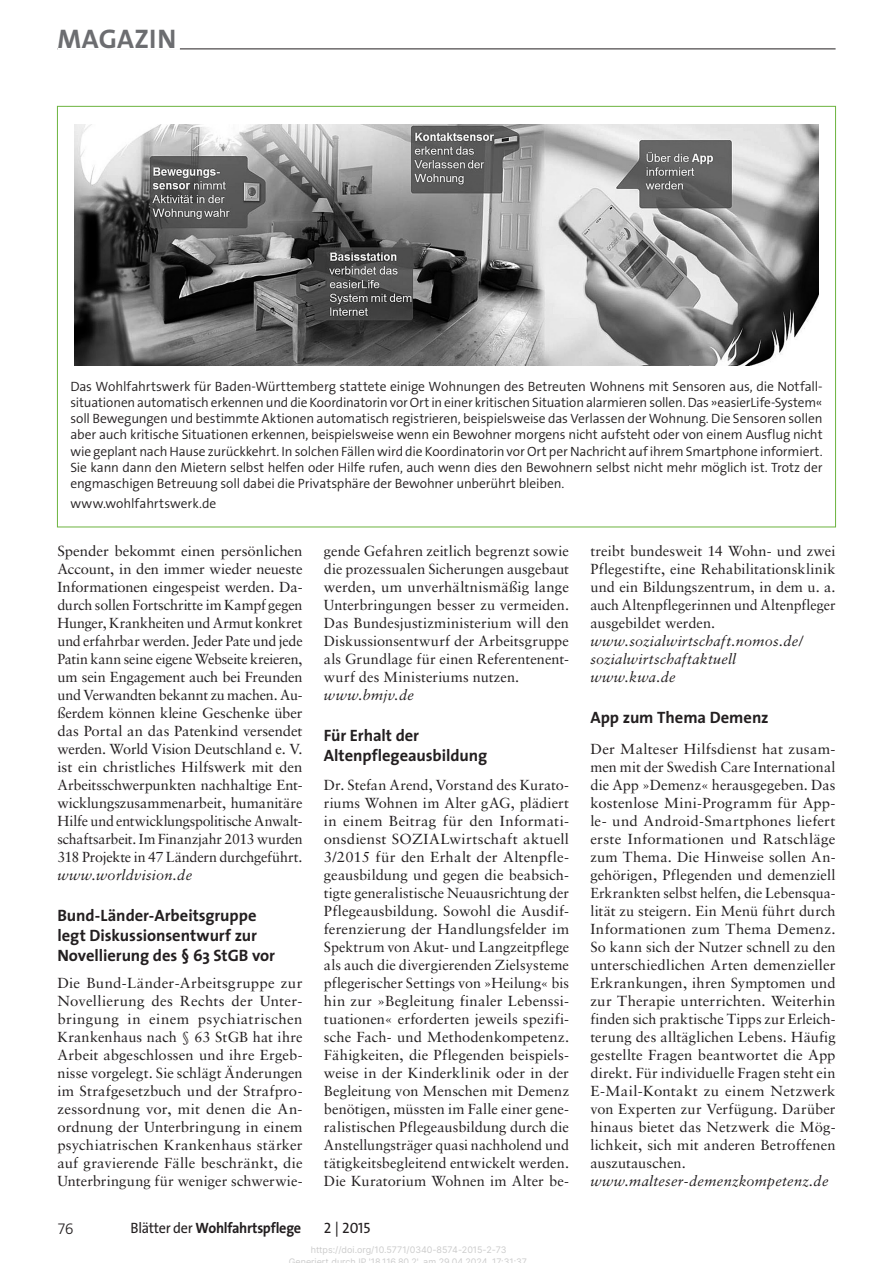
<style>
.page{position:relative;width:893px;height:1263px;background:#fff}
.page>*{position:absolute;margin:0;border:0;box-sizing:border-box;transform-origin:0 0}
.t1{font:700 27px "The Sans Os F";letter-spacing:.015em;color:#6c6d70}
.t2{font:700 16.5px/19.8px "The Sans";letter-spacing:-.005em;color:#231f20}
.t3{font:700 15px "The Sans Os F";letter-spacing:-.02em;color:#231f20;scale:.95 1}
.t4{font:15px "The Sans Os F";color:#231f20}
.t5{font:300 15px "Frutiger";color:#231f20}
.t6{font:14.55px/18px "Sabon LT Std";letter-spacing:.005em;color:#231f20;text-align:justify}
.t7{font:italic 14.55px/18px "Sabon LT Std";letter-spacing:.015em;color:#231f20}
.t8{font:300 13.5px/16.2px "The Sans Os F";letter-spacing:-.005em;color:#231f20;text-align:justify}
.t9{font:9px/12px "Inter";color:#ccc;text-align:center}
.s1{font-weight:400}
</style>
<div class="page">
<hr style="left:57px;top:49px;width:779px;height:1px;background:#231f20">
<hr style="left:58px;top:47px;width:122px;height:3px;background:#fff">
<img style="left:74px;top:124px;width:745px;height:242px">
<h1 class="t1" style="left:58px;top:22px;width:120px">MAGAZIN</h1>
<p class="t8" style="left:70px;top:378px;width:754px">Das Wohlfahrtswerk für Baden-Württemberg stattete einige Wohnungen des Betreuten Wohnens mit Sensoren aus, die Notfall&shy;situationen automatisch erkennen und die Koordinatorin vor Ort in einer kritischen Situation alarmieren sollen. Das »easierLife-System« soll Bewegungen und bestimmte Aktionen automatisch registrieren, beispielsweise das Verlassen der Wohnung. Die Sensoren sollen aber auch kritische Situationen erkennen, beispielsweise wenn ein Bewohner morgens nicht aufsteht oder von einem Ausflug nicht wie geplant nach Hause zurückkehrt. In solchen Fällen wird die Koordinatorin vor Ort per Nachricht auf ihrem Smartphone informiert.<br>Sie kann dann den Mietern selbst helfen oder Hilfe rufen, auch wenn dies den Bewohnern selbst nicht mehr möglich ist. Trotz der engmaschigen Betreuung soll dabei die Privatsphäre der Bewohner unberührt bleiben.</p>
<p class="t8" style="left:70px;top:496px;width:147px">www.wohlfahrtswerk.de</p>
<p class="t6" style="left:57px;top:542px;width:247px">Spender bekommt einen persönlichen Account, in den immer wieder neueste Informationen eingespeist werden. Da&shy;durch sollen Fortschritte im Kampf gegen Hunger, Krankheiten und Armut konkret und erfahrbar werden. Jeder Pate und jede Patin kann seine eigene Webseite kreieren, um sein Engagement auch bei Freunden und Verwandten bekannt zu machen. Au&shy;ßerdem können kleine Geschenke über das Portal an das Patenkind versendet werden. World Vision Deutschland e. V. ist ein christliches Hilfswerk mit den Arbeitsschwerpunkten nachhaltige Ent&shy;wicklungszusammenarbeit, humanitäre Hilfe und entwicklungspolitische Anwalt&shy;schaftsarbeit. Im Finanzjahr 2013 wurden 318 Projekte in 47 Ländern durchgeführt.</p>
<p class="t7" style="left:57px;top:866px;width:136px">www.worldvision.de</p>
<p class="t2" style="left:57px;top:906px;width:219px">Bund-Länder-Arbeitsgruppe legt Diskussionsentwurf zur<br>Novellierung des § 63 StGB vor</p>
<p class="t6" style="left:57px;top:974px;width:247px">Die Bund-Länder-Arbeitsgruppe zur Novellierung des Rechts der Unter&shy;bringung in einem psychiatrischen Krankenhaus nach § 63 StGB hat ihre Arbeit abgeschlossen und ihre Ergeb&shy;nisse vorgelegt. Sie schlägt Änderungen im Strafgesetzbuch und der Strafpro&shy;zessordnung vor, mit denen die An&shy;ordnung der Unterbringung in einem psychiatrischen Krankenhaus stärker auf gravierende Fälle beschränkt, die Unterbringung für weniger schwerwie-</p>
<p class="t6" style="left:324px;top:542px;width:247px">gende Gefahren zeitlich begrenzt sowie die prozessualen Sicherungen ausgebaut werden, um unverhältnismäßig lange Unterbringungen besser zu vermeiden.<br>Das Bundesjustizministerium will den Diskussionsentwurf der Arbeitsgruppe als Grundlage für einen Referentenent&shy;wurf des Ministeriums nutzen.</p>
<p class="t7" style="left:324px;top:686px;width:92px">www.bmjv.de</p>
<p class="t2" style="left:324px;top:726px;width:165px">Für Erhalt der<br>Altenpflegeausbildung</p>
<p class="t6" style="left:324px;top:776px;width:247px">Dr. Stefan Arend, Vorstand des Kurato&shy;riums Wohnen im Alter gAG, plädiert in einem Beitrag für den Informati&shy;onsdienst SOZIALwirtschaft aktuell 3/2015 für den Erhalt der Altenpfle&shy;geausbildung und gegen die beabsich&shy;tigte generalistische Neuausrichtung der Pflegeausbildung. Sowohl die Ausdif&shy;ferenzierung der Handlungsfelder im Spektrum von Akut- und Langzeitpflege als auch die divergierenden Zielsysteme pflegerischer Settings von »Heilung« bis hin zur »Begleitung finaler Lebenssi&shy;tuationen« erforderten jeweils spezifi&shy;sche Fach- und Methodenkompetenz.<br>Fähigkeiten, die Pflegenden beispiels&shy;weise in der Kinderklinik oder in der Begleitung von Menschen mit Demenz benötigen, müssten im Falle einer gene&shy;ralistischen Pflegeausbildung durch die Anstellungsträger quasi nachholend und tätigkeitsbegleitend entwickelt werden.<br>Die Kuratorium Wohnen im Alter be-</p>
<p class="t5" style="left:57px;top:1220px;width:18px">76</p>
<p class="t3" style="left:131px;top:1218px;width:181px"><span class="s1">Blätter der</span> Wohlfahrtspflege</p>
<p class="t4" style="left:324px;top:1218px;width:48px">2 | 2015</p>
<p class="t9" style="left:289px;top:1243px;width:240px">https://doi.org/10.5771/0340-8574-2015-2-73<br>Generiert durch IP '18 116 80 2' am 29 04 2024 17:31:37</p>
<p class="t6" style="left:590px;top:542px;width:247px">treibt bundesweit 14 Wohn- und zwei Pflegestifte, eine Rehabilitationsklinik und ein Bildungszentrum, in dem u. a. auch Altenpflegerinnen und Altenpfleger ausgebildet werden.</p>
<p class="t7" style="left:590px;top:632px;width:214px">www.sozialwirtschaft.nomos.de/ sozialwirtschaftaktuell www.kwa.de</p>
<p class="t2" style="left:590px;top:708px;width:180px">App zum Thema Demenz</p>
<p class="t6" style="left:590px;top:740px;width:247px">Der Malteser Hilfsdienst hat zusam&shy;men mit der Swedish Care International die App »Demenz« herausgegeben. Das kostenlose Mini-Programm für App&shy;le- und Android-Smartphones liefert erste Informationen und Ratschläge zum Thema. Die Hinweise sollen An&shy;gehörigen, Pflegenden und demenziell Erkrankten selbst helfen, die Lebensqua&shy;lität zu steigern. Ein Menü führt durch Informationen zum Thema Demenz.<br>So kann sich der Nutzer schnell zu den unterschiedlichen Arten demenzieller Erkrankungen, ihren Symptomen und zur Therapie unterrichten. Weiterhin finden sich praktische Tipps zur Erleich&shy;terung des alltäglichen Lebens. Häufig gestellte Fragen beantwortet die App direkt. Für individuelle Fragen steht ein E-Mail-Kontakt zu einem Netzwerk von Experten zur Verfügung. Darüber hinaus bietet das Netzwerk die Mög&shy;lichkeit, sich mit anderen Betroffenen auszutauschen.</p>
<p class="t7" style="left:590px;top:1172px;width:240px">www.malteser-demenzkompetenz.de</p>
</div>
